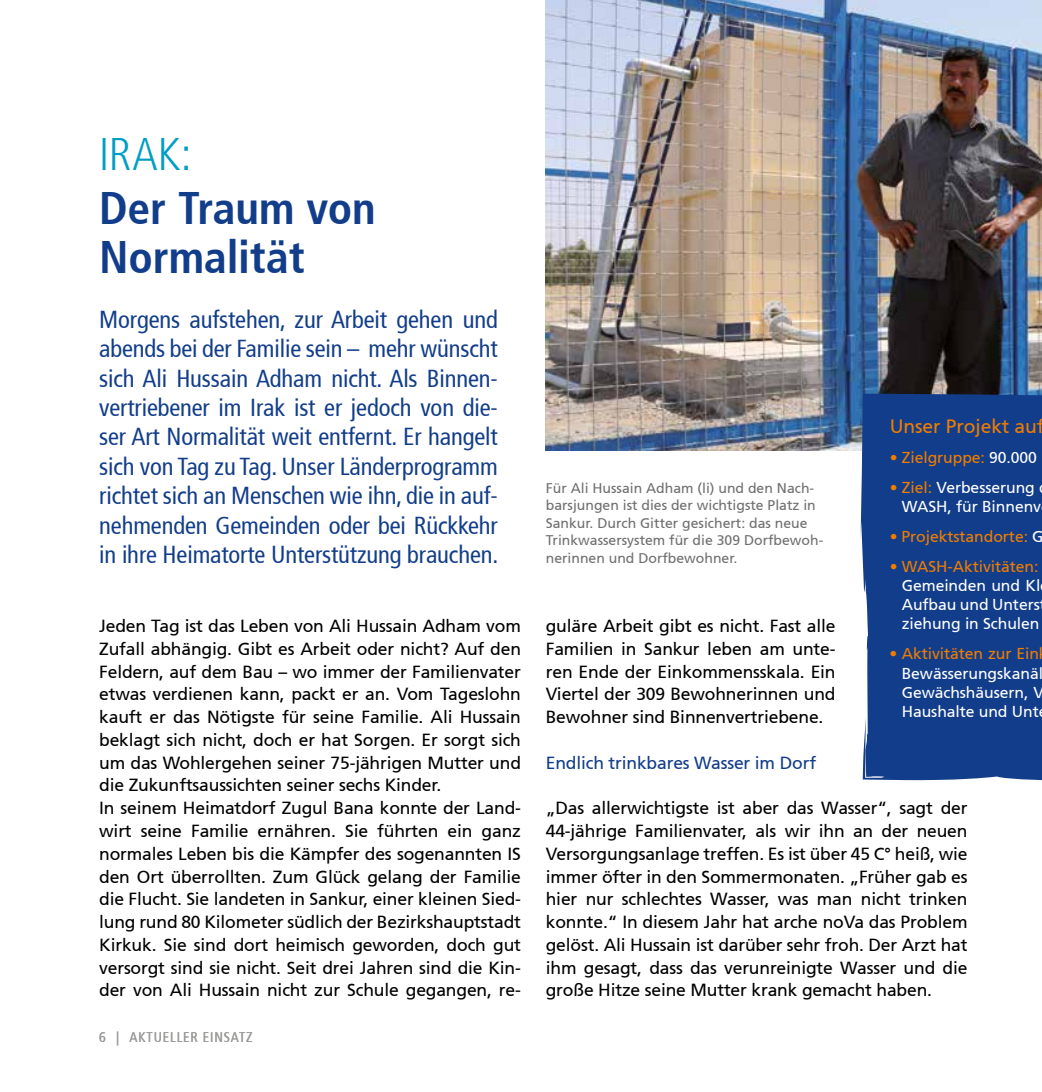
<style>
.page{position:relative;width:1042px;height:1092px;background:#fff}
.page>*{position:absolute;margin:0;border:0;box-sizing:border-box;transform-origin:0 0}
.t1{font:700 condensed 45.5px/49px "Frutiger 67";letter-spacing:-.005em;color:#123d8a}
.t2{font:300 condensed 45.5px "Frutiger 47";color:#009dc5}
.t3{font:condensed 24.5px/29.4px "Frutiger 57";letter-spacing:-.005em;color:#123d8a;text-align:justify}
.t4{font:19.25px "Frutiger 55 Roman";letter-spacing:-.005em;color:#ef7d00}
.t5{font:17.5px/22.8px "Frutiger 55 Roman";letter-spacing:-.01em;color:#000;text-align:justify}
.t6{font:17.5px "Frutiger 55 Roman";letter-spacing:-.01em;color:#123d8a}
.t7{font:15.75px/19.2px "Frutiger 55 Roman";letter-spacing:-.005em;color:#fff;text-align:justify}
.t8{font:15.75px "Frutiger 55 Roman";letter-spacing:-.005em;color:#ef7d00}
.t9{font:14px/17.5px "Frutiger 55 Roman";color:#706f6f}
.t10{font:condensed 14px "Frutiger 57";letter-spacing:.06em;color:#9d9d9c}
.s1{color:#fff}
.s2{color:#ef7d00}
</style>
<div class="page">
<img style="left:546px;top:0;width:496px;height:450px">
<div style="left:860px;top:392px;width:182px;height:389px;background:#123d8a"></div>
<h1 class="t2" style="left:99px;top:128px;width:94px">IRAK:</h1>
<h1 class="t1" style="left:99px;top:184px;width:278px">Der Traum von<br>Normalität</h1>
<p class="t3" style="left:99px;top:305px;width:401px">Morgens aufstehen, zur Arbeit gehen und abends bei der Familie sein – mehr wünscht sich Ali Hussain Adham nicht. Als Binnen&shy;vertriebener im Irak ist er jedoch von die&shy;ser Art Normalität weit entfernt. Er hangelt sich von Tag zu Tag. Unser Länderprogramm richtet sich an Menschen wie ihn, die in auf&shy;nehmenden Gemeinden oder bei Rückkehr in ihre Heimatorte Unterstützung brauchen.</p>
<p class="t4" style="left:889px;top:415px;width:156px">Unser Projekt auf</p>
<p class="t8" style="left:889px;top:448px;width:149px">• Zielgruppe: <span class="s1">90.000</span></p>
<p class="t7" style="left:902px;top:478px;width:141px;text-indent:-12px"><span class="s2">• Ziel:</span> Verbesserung<br>WASH, für Binnenv</p>
<p class="t8" style="left:889px;top:527px;width:155px">• Projektstandorte: <span class="s1">G</span></p>
<p class="t8" style="left:889px;top:557px;width:150px">• WASH-Aktivitäten:</p>
<p class="t7" style="left:902px;top:576px;width:140px">Gemeinden und Kl Aufbau und Unters ziehung in Schulen</p>
<p class="t8" style="left:889px;top:644px;width:151px">• Aktivitäten zur Ein</p>
<p class="t7" style="left:902px;top:663px;width:144px">Bewässerungskanäl Gewächshäusern, V Haushalte und Unt</p>
<p class="t9" style="left:546px;top:479px;width:278px">Für Ali Hussain Adham (li) und den Nach&shy;barsjungen ist dies der wichtigste Platz in Sankur. Durch Gitter gesichert: das neue Trinkwassersystem für die 309 Dorfbewoh&shy;nerinnen und Dorfbewohner.</p>
<p class="t5" style="left:99px;top:614px;width:423px;text-align:left">Jeden Tag ist das Leben von Ali Hussain Adham vom Zufall abhängig. Gibt es Arbeit oder nicht? Auf den Feldern, auf dem Bau – wo immer der Familienvater etwas verdienen kann, packt er an. Vom Tageslohn kauft er das Nötigste für seine Familie. Ali Hussain beklagt sich nicht, doch er hat Sorgen. Er sorgt sich um das Wohlergehen seiner 75-jährigen Mutter und die Zukunftsaussichten seiner sechs Kinder.<br>In seinem Heimatdorf Zugul Bana konnte der Land&shy;wirt seine Familie ernähren. Sie führten ein ganz normales Leben bis die Kämpfer des sogenannten IS den Ort überrollten. Zum Glück gelang der Familie die Flucht. Sie landeten in Sankur, einer kleinen Sied&shy;lung rund 80 Kilometer südlich der Bezirkshauptstadt Kirkuk. Sie sind dort heimisch geworden, doch gut versorgt sind sie nicht. Seit drei Jahren sind die Kin&shy;der von Ali Hussain nicht zur Schule gegangen, re-</p>
<p class="t5" style="left:546px;top:614px;width:291px">guläre Arbeit gibt es nicht. Fast alle Familien in Sankur leben am unte&shy;ren Ende der Einkommensskala. Ein Viertel der 309 Bewohnerinnen und Bewohner sind Binnenvertriebene.</p>
<p class="t6" style="left:546px;top:752px;width:272px">Endlich trinkbares Wasser im Dorf</p>
<p class="t5" style="left:546px;top:796px;width:423px">„Das allerwichtigste ist aber das Wasser“, sagt der 44-jährige Familienvater, als wir ihn an der neuen Versorgungsanlage treffen. Es ist über 45 C° heiß, wie immer öfter in den Sommermonaten. „Früher gab es hier nur schlechtes Wasser, was man nicht trinken konnte.“ In diesem Jahr hat arche noVa das Problem gelöst. Ali Hussain ist darüber sehr froh. Der Arzt hat ihm gesagt, dass das verunreinigte Wasser und die große Hitze seine Mutter krank gemacht haben.</p>
<p class="t10" style="left:99px;top:1028px;width:155px">6 | AKTUELLER EINSATZ</p>
</div>
